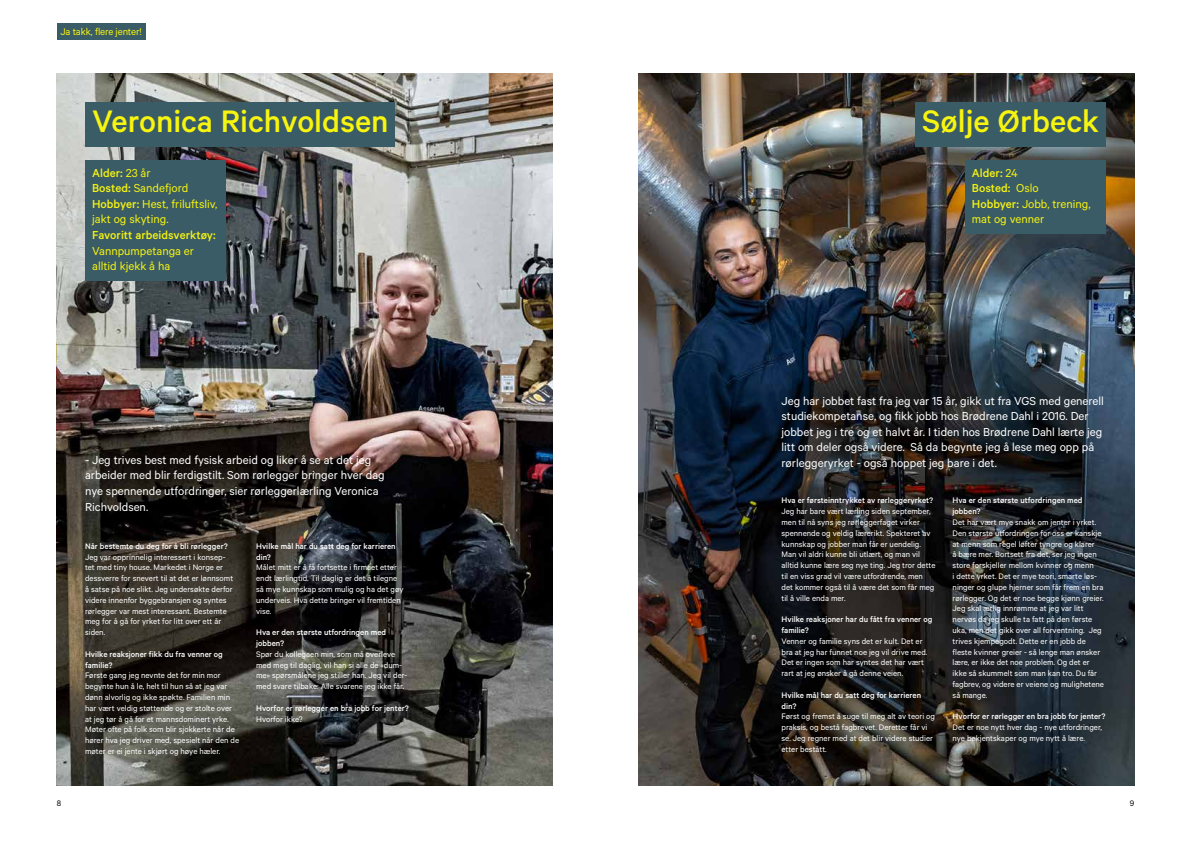
<style>
.page{position:relative;width:1191px;height:842px;background:#fff}
.page>*{position:absolute;margin:0;border:0;box-sizing:border-box;transform-origin:0 0}
.t1{font:500 35px "Calibre";color:#f7f410}
.t2{font:13px/15.6px "Calibre";color:#fff}
.t3{font:13px/15.6px "Calibre";color:#f7f410}
.t4{font:500 13px "Calibre";color:#f7f410}
.t5{font:11px "Calibre";letter-spacing:-.01em;color:#f7f410}
.t6{font:9px/10.8px "Calibre";color:#fff}
.t7{font:500 9px/10.8px "Calibre";color:#fff}
.t8{font:9px "Calibre";color:#000}
.s1{font-weight:500}
</style>
<div class="page">
<div style="left:57px;top:23px;width:89px;height:17px;background:#395c66"></div>
<img style="left:638px;top:74px;width:496px;height:711px">
<img style="left:57px;top:74px;width:496px;height:711px">
<div style="left:85px;top:160px;width:140px;height:120px;background:#395c66"></div>
<div style="left:85px;top:102px;width:309px;height:44px;background:#395c66"></div>
<div style="left:915px;top:102px;width:190px;height:44px;background:#395c66"></div>
<div style="left:964px;top:160px;width:141px;height:74px;background:#395c66"></div>
<p class="t5" style="left:60px;top:25px;width:83px">Ja takk, flere jenter!</p>
<h1 class="t1" style="left:92px;top:101px;width:298px">Veronica Richvoldsen</h1>
<h1 class="t1" style="left:922px;top:101px;width:178px">Sølje Ørbeck</h1>
<h2 class="t3" style="left:972px;top:164px;width:120px"><span class="s1">Alder:</span> 24<br><span class="s1">Bosted:</span> Oslo<br><span class="s1">Hobbyer:</span> Jobb, trening, mat og venner</h2>
<h2 class="t3" style="left:92px;top:164px;width:127px"><span class="s1">Alder:</span> 23 år<br><span class="s1">Bosted:</span> Sandefjord<br><span class="s1">Hobbyer:</span> Hest, friluftsliv, jakt og skyting.</h2>
<h2 class="t4" style="left:92px;top:227px;width:125px">Favoritt arbeidsverktøy:</h2>
<h2 class="t3" style="left:92px;top:242px;width:103px">Vannpumpetanga er alltid kjekk å ha</h2>
<h2 class="t2" style="left:85px;top:451px;width:301px">- Jeg trives best med fysisk arbeid og liker å se at det jeg arbeider med blir ferdigstilt. Som rørlegger bringer hver dag nye spennende utfordringer, sier rørleggerlærling Veronica Richvoldsen.</h2>
<p class="t7" style="left:85px;top:540px;width:144px">Når bestemte du deg for å bli rørlegger?</p>
<p class="t6" style="left:85px;top:551px;width:150px">Jeg var opprinnelig interessert i konsep&shy;tet med tiny house. Markedet i Norge er dessverre for snevert til at det er lønnsomt å satse på noe slikt. Jeg undersøkte derfor videre innenfor byggebransjen og syntes rørlegger var mest interessant. Bestemte meg for å gå for yrket for litt over ett år siden.</p>
<p class="t7" style="left:85px;top:648px;width:139px">Hvilke reaksjoner fikk du fra venner og familie?</p>
<p class="t6" style="left:85px;top:670px;width:156px">Første gang jeg nevnte det for min mor begynte hun å le, helt til hun så at jeg var dønn alvorlig og ikke spøkte. Familien min har vært veldig støttende og er stolte over at jeg tør å gå for et mannsdominert yrke.<br>Møter ofte på folk som blir sjokkerte når de hører hva jeg driver med, spesielt når den de møter er ei jente i skjørt og høye hæler.</p>
<p class="t7" style="left:256px;top:540px;width:141px">Hvilke mål har du satt deg for karrieren din?</p>
<p class="t6" style="left:256px;top:562px;width:149px">Målet mitt er å få fortsette i firmaet etter endt lærlingtid. Til daglig er det å tilegne så mye kunnskap som mulig og ha det gøy underveis. Hva dette bringer vil fremtiden vise.</p>
<p class="t7" style="left:256px;top:627px;width:131px">Hva er den største utfordringen med jobben?</p>
<p class="t6" style="left:256px;top:648px;width:153px">Spør du kollegaen min, som må overleve med meg til daglig, vil han si alle de «dum&shy;me» spørsmålene jeg stiller han. Jeg vil der&shy;med svare tilbake: Alle svarene jeg ikke får.</p>
<p class="t7" style="left:256px;top:702px;width:154px">Hvorfor er rørlegger en bra jobb for jenter?</p>
<p class="t6" style="left:256px;top:713px;width:48px">Hvorfor ikke?</p>
<p class="t2" style="left:781px;top:392px;width:324px">Jeg har jobbet fast fra jeg var 15 år, gikk ut fra VGS med generell studiekompetanse, og fikk jobb hos Brødrene Dahl i 2016. Der jobbet jeg i tre og et halvt år. I tiden hos Brødrene Dahl lærte jeg litt om deler også videre. Så da begynte jeg å lese meg opp på rørleggeryrket - også hoppet jeg bare i det.</p>
<p class="t7" style="left:781px;top:495px;width:153px">Hva er førsteinntrykket av rørleggeryrket?</p>
<p class="t6" style="left:781px;top:506px;width:155px">Jeg har bare vært lærling siden september, men til nå syns jeg rørleggerfaget virker spennende og veldig lærerikt. Spekteret av kunnskap og jobber man får er uendelig.<br>Man vil aldri kunne bli utlært, og man vil alltid kunne lære seg nye ting. Jeg tror dette til en viss grad vil være utfordrende, men det kommer også til å være det som får meg til å ville enda mer.</p>
<p class="t7" style="left:781px;top:614px;width:152px">Hvilke reaksjoner har du fått fra venner og familie?</p>
<p class="t6" style="left:781px;top:635px;width:147px">Venner og familie syns det er kult. Det er bra at jeg har funnet noe jeg vil drive med.<br>Det er ingen som har syntes det har vært rart at jeg ønsker å gå denne veien.</p>
<p class="t7" style="left:781px;top:689px;width:141px">Hvilke mål har du satt deg for karrieren din?</p>
<p class="t6" style="left:781px;top:711px;width:155px">Først og fremst å suge til meg alt av teori og praksis, og bestå fagbrevet. Deretter får vi se. Jeg regner med at det blir videre studier etter bestått.</p>
<p class="t7" style="left:952px;top:495px;width:131px">Hva er den største utfordringen med jobben?</p>
<p class="t6" style="left:952px;top:516px;width:153px">Det har vært mye snakk om jenter i yrket.<br>Den største utfordringen for oss er kanskje at menn som regel løfter tyngre og klarer<br>å bære mer. Bortsett fra det, ser jeg ingen store forskjeller mellom kvinner og menn<br>i dette yrket. Det er mye teori, smarte løs&shy;ninger og glupe hjerner som får frem en bra rørlegger. Og det er noe begge kjønn greier.<br>Jeg skal ærlig innrømme at jeg var litt nervøs da jeg skulle ta fatt på den første uka, men det gikk over all forventning. Jeg trives kjempegodt. Dette er en jobb de fleste kvinner greier - så lenge man ønsker lære, er ikke det noe problem. Og det er ikke så skummelt som man kan tro. Du får fagbrev, og videre er veiene og mulighetene så mange.</p>
<p class="t7" style="left:952px;top:711px;width:154px">Hvorfor er rørlegger en bra jobb for jenter?</p>
<p class="t6" style="left:952px;top:722px;width:151px">Det er noe nytt hver dag - nye utfordringer, nye bekjentskaper og mye nytt å lære.</p>
<p class="t8" style="left:57px;top:797px;width:6px">8</p>
<p class="t8" style="left:1129px;top:798px;width:6px">9</p>
</div>
